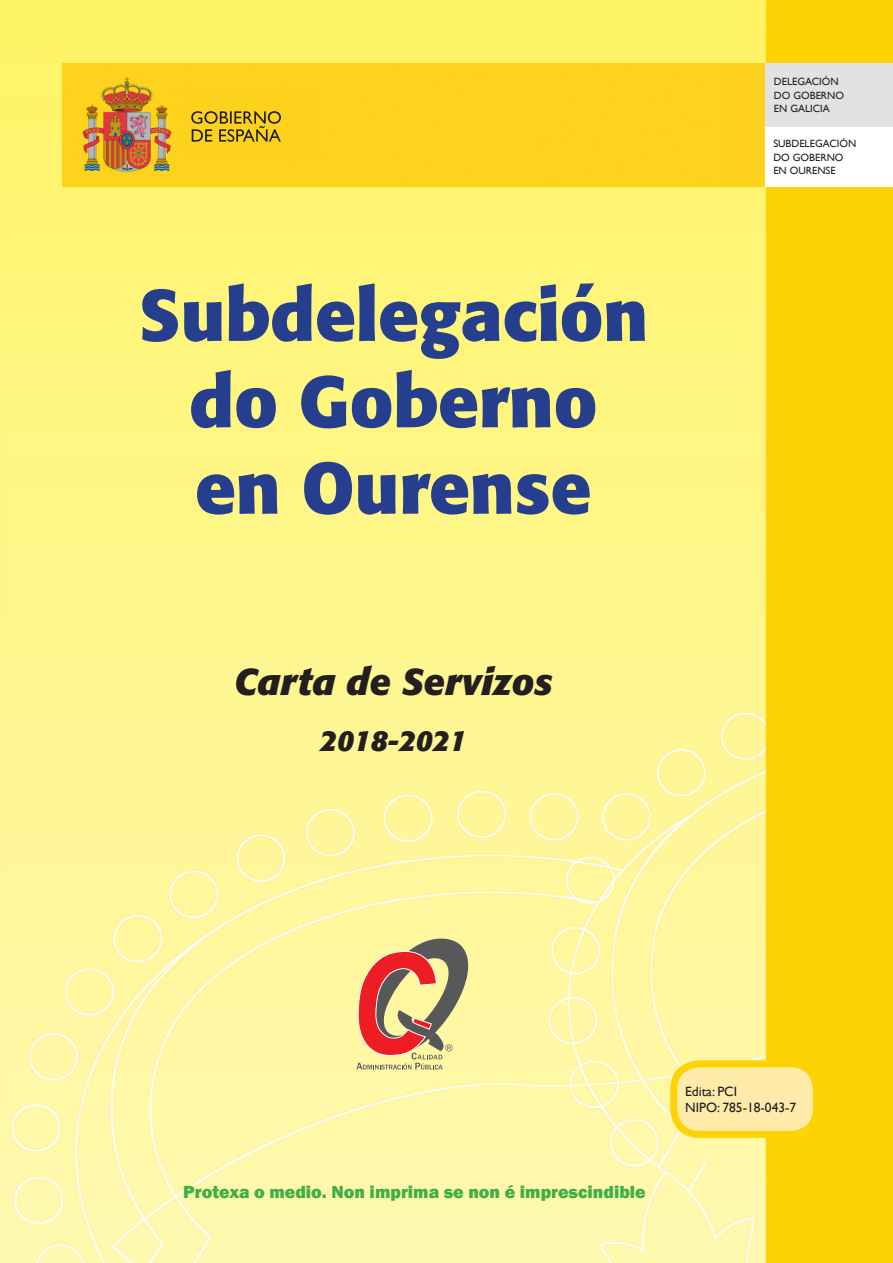
<style>
.page{position:relative;width:893px;height:1263px;background:#fff}
.page>*{position:absolute;margin:0;border:0;box-sizing:border-box;transform-origin:0 0}
.t1{font:700 72px/86.4px "Formata";color:#253f8e;text-align:center}
.t2{font:italic 700 37.2px "Formata";color:#231f20}
.t3{font:italic 700 28.8px "Formata";color:#231f20}
.t4{font:800 18px "Franklin Gothic";color:#40ae49}
.t5{font:13.5px "Gill Sans";color:#231f20}
.t6{font:10.5px/13.5px "Gill Sans";color:#231f20}
</style>
<div class="page">
<img style="left:0;top:0;width:893px;height:1263px">
<div style="left:674px;top:1064px;width:142px;height:70px;background:#ffeba9;border-radius:26px"></div>
<div style="left:670px;top:1060px;width:150px;height:78px;border:7px solid #fed304;border-radius:26px"></div>
<div style="left:63px;top:64px;width:702px;height:123px;background:#fdd31d"></div>
<div style="left:765px;top:64px;width:128px;height:123px;background:#fff"></div>
<svg style="left:191px;top:111px;width:90px;height:31px;background:#bc9d1c"></svg>
<div style="left:765px;top:64px;width:128px;height:63px;background:#e1e2e4"></div>
<svg style="left:356px;top:938px;width:112px;height:131px;background:#d09e76"></svg>
<p class="t1" style="left:138px;top:272px;width:511px">Subdelegación do Goberno en Ourense</p>
<p class="t2" style="left:234px;top:658px;width:320px">Carta de Servizos</p>
<p class="t3" style="left:320px;top:722px;width:148px">2018-2021</p>
<p class="t6" style="left:774px;top:75px;width:72px">DELEGACIÓN<br>DO GOBERNO<br>EN GALICIA</p>
<p class="t6" style="left:773px;top:137px;width:84px">SUBDELEGACIÓN<br>DO GOBERNO<br>EN OURENSE</p>
<p class="t4" style="left:183px;top:1180px;width:464px">Protexa o medio. Non imprima se non é imprescindible</p>
<p class="t5" style="left:685px;top:1083px;width:54px">Edita: PCI</p>
<p class="t5" style="left:685px;top:1099px;width:113px">NIPO: 785-18-043-7</p>
</div>
